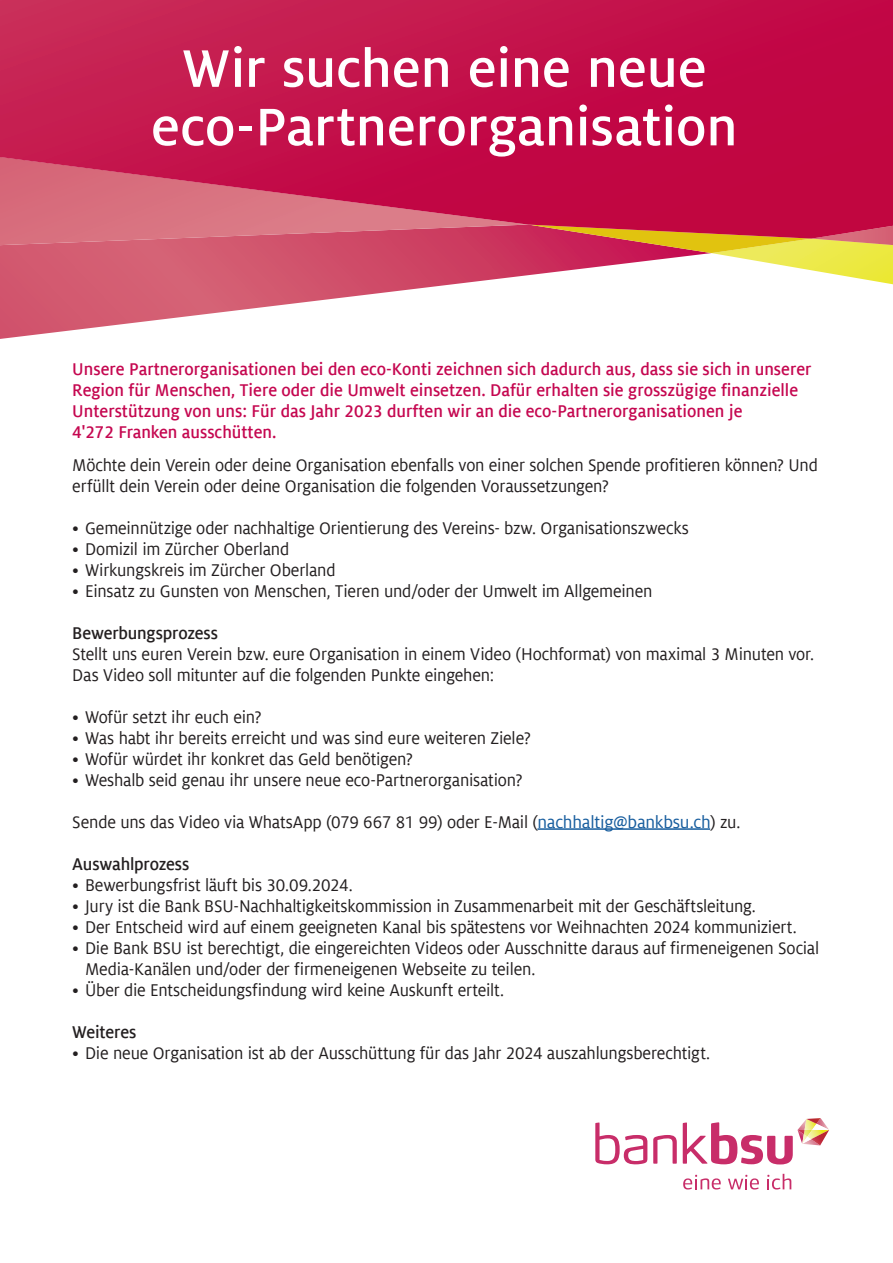
<style>
.page{position:relative;width:893px;height:1263px;background:#fff}
.page>*{position:absolute;margin:0;border:0;box-sizing:border-box;transform-origin:0 0}
.Titel{font:500 58.5px "Milo Offc";color:#fff}
.Lauftext{font:18.75px/21px "Milo Offc";letter-spacing:-.01em;color:#231f20}
.Lauftext-2{font:18.75px/21px "Milo Offc";letter-spacing:-.01em;color:#231f20;scale:.96 1}
.Lead{font:500 18.75px/21px "Milo Offc";color:#c50750;scale:.96 1}
.Lauftext-3{font:500 18.75px "Milo Offc";letter-spacing:-.01em;color:#231f20;scale:.96 1}
.s1{color:#175d9e}
</style>
<div class="page">
<svg style="left:0;top:245px;width:528px;height:94px"></svg>
<svg style="left:0;top:239px;width:528px;height:6px;background:#d1546e"></svg>
<svg style="left:528px;top:239px;width:365px;height:45px"></svg>
<svg style="left:0;top:0;width:893px;height:239px;background:#c51d4f"></svg>
<svg style="left:653px;top:1135px;width:24px;height:29px"></svg>
<svg style="left:595px;top:1122px;width:52px;height:42px"></svg>
<svg style="left:683px;top:1175px;width:38px;height:14px"></svg>
<svg style="left:728px;top:1175px;width:31px;height:14px"></svg>
<svg style="left:767px;top:1174px;width:24px;height:15px"></svg>
<svg style="left:683px;top:1118px;width:146px;height:46px"></svg>
<hr style="left:537px;top:828px;width:173px;height:2px;background:#175d9e">
<p class="Titel" style="left:182px;top:36px;width:526px">Wir suchen eine neue</p>
<p class="Titel" style="left:151px;top:95px;width:588px">eco-Partnerorganisation</p>
<p class="Lead" style="left:72px;top:359px;width:772px">Unsere Partnerorganisationen bei den eco-Konti zeichnen sich dadurch aus, dass sie sich in unserer Region für Menschen, Tiere oder die Umwelt einsetzen. Dafür erhalten sie grosszügige finanzielle Unterstützung von uns: Für das Jahr 2023 durften wir an die eco-Partnerorganisationen je<br>4'272 Franken ausschütten.</p>
<p class="Lauftext-2" style="left:72px;top:455px;width:778px">Möchte dein Verein oder deine Organisation ebenfalls von einer solchen Spende profitieren können? Und erfüllt dein Verein oder deine Organisation die folgenden Voraussetzungen?</p>
<p class="Lauftext" style="left:72px;top:518px;width:618px">• Gemeinnützige oder nachhaltige Orientierung des Vereins- bzw. Organisationszwecks</p>
<p class="Lauftext" style="left:72px;top:539px;width:219px">• Domizil im Zürcher Oberland</p>
<p class="Lauftext" style="left:72px;top:560px;width:265px">• Wirkungskreis im Zürcher Oberland</p>
<p class="Lauftext" style="left:72px;top:581px;width:582px">• Einsatz zu Gunsten von Menschen, Tieren und/oder der Umwelt im Allgemeinen</p>
<p class="Lauftext-3" style="left:72px;top:623px;width:153px">Bewerbungsprozess</p>
<p class="Lauftext-2" style="left:72px;top:644px;width:774px">Stellt uns euren Verein bzw. eure Organisation in einem Video (Hochformat) von maximal 3 Minuten vor.<br>Das Video soll mitunter auf die folgenden Punkte eingehen:</p>
<p class="Lauftext" style="left:72px;top:707px;width:191px">• Wofür setzt ihr euch ein?</p>
<p class="Lauftext" style="left:72px;top:728px;width:460px">• Was habt ihr bereits erreicht und was sind eure weiteren Ziele?</p>
<p class="Lauftext" style="left:72px;top:749px;width:342px">• Wofür würdet ihr konkret das Geld benötigen?</p>
<p class="Lauftext" style="left:72px;top:770px;width:452px">• Weshalb seid genau ihr unsere neue eco-Partnerorganisation?</p>
<p class="Lauftext-2" style="left:72px;top:812px;width:697px">Sende uns das Video via WhatsApp (079 667 81 99) oder E-Mail (<span class="s1">nachhaltig@bankbsu.ch</span>) zu.</p>
<p class="Lauftext-3" style="left:72px;top:854px;width:123px">Auswahlprozess</p>
<p class="Lauftext" style="left:72px;top:875px;width:282px">• Bewerbungsfrist läuft bis 30.09.2024.</p>
<p class="Lauftext" style="left:72px;top:896px;width:685px">• Jury ist die Bank BSU-Nachhaltigkeitskommission in Zusammenarbeit mit der Geschäftsleitung.</p>
<p class="Lauftext" style="left:72px;top:917px;width:726px">• Der Entscheid wird auf einem geeigneten Kanal bis spätestens vor Weihnachten 2024 kommuniziert.</p>
<p class="Lauftext" style="left:85px;top:938px;width:736px;text-indent:-13px">• Die Bank BSU ist berechtigt, die eingereichten Videos oder Ausschnitte daraus auf firmeneigenen Social<br>Media-Kanälen und/oder der firmeneigenen Webseite zu teilen.</p>
<p class="Lauftext" style="left:72px;top:980px;width:433px">• Über die Entscheidungsfindung wird keine Auskunft erteilt.</p>
<p class="Lauftext-3" style="left:72px;top:1022px;width:68px">Weiteres</p>
<p class="Lauftext" style="left:72px;top:1043px;width:639px">• Die neue Organisation ist ab der Ausschüttung für das Jahr 2024 auszahlungsberechtigt.</p>
</div>
